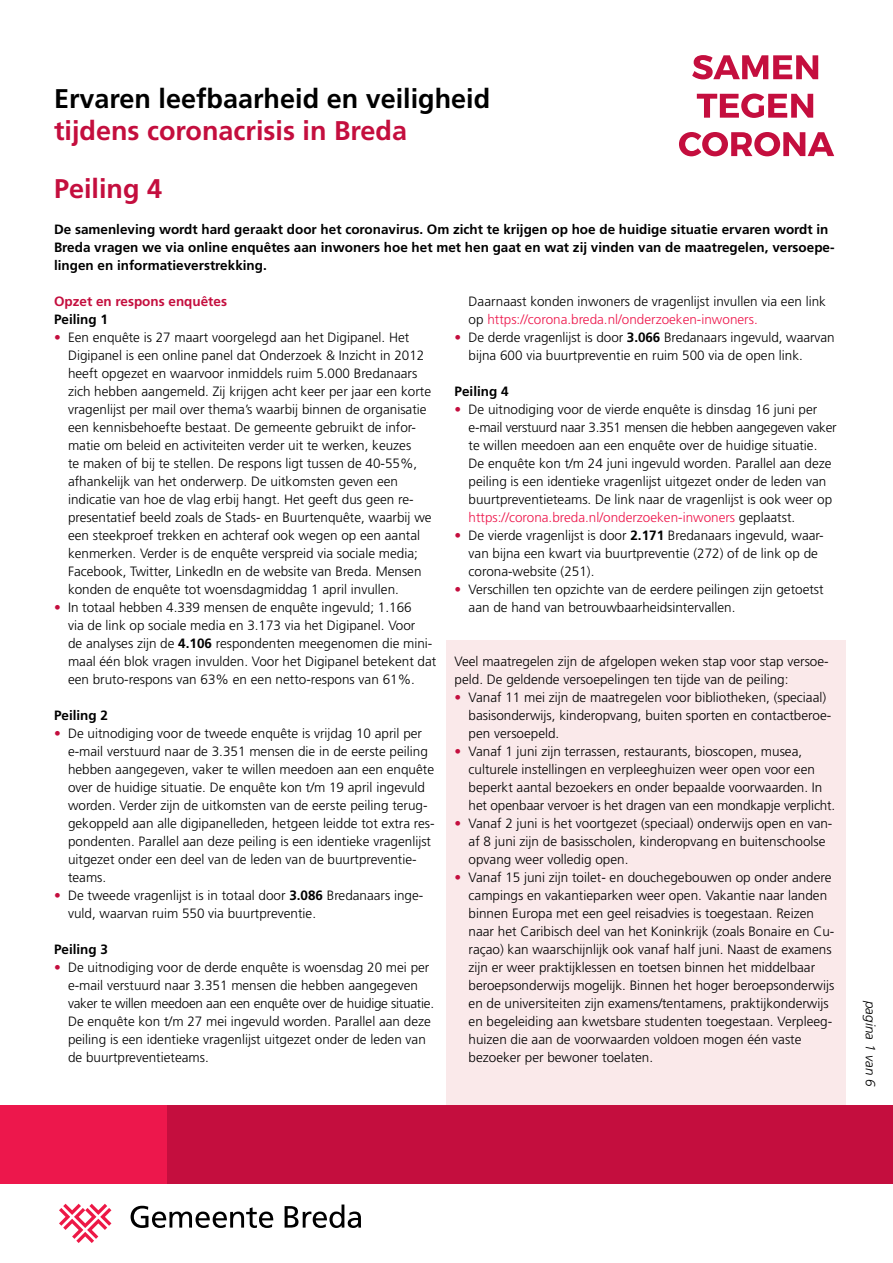
<style>
.page{position:relative;width:893px;height:1263px;background:#fff}
.page>*{position:absolute;margin:0;border:0;box-sizing:border-box;transform-origin:0 0}
._1_Kop_groot{font:700 27px "Frutiger LT Std";color:#000}
._1_Kop_groot-2{font:700 27px "Frutiger LT Std";color:#c40e3e}
._2_kopje{font:700 27px "Frutiger LT Std";color:#c40e3e}
.P_basistekst{font:300 13.5px/18px "Frutiger LT Std";color:#000}
.P_Inleiding{font:700 13.5px/18px "Frutiger LT Std";color:#000}
._2_kopje_zwart{font:700 13.5px "Frutiger LT Std";color:#000}
._2_kopje-2{font:700 13.5px "Frutiger LT Std";color:#c40e3e}
.t1{font:italic 300 13.5px "Frutiger LT Std";color:#000}
.s1{color:#c40e3e}
.s2{font-weight:700}
.s3{color:#ed174c}
</style>
<div class="page">
<div style="left:446px;top:641px;width:400px;height:464px;background:#fae9ea"></div>
<svg style="left:59px;top:1204px;width:52px;height:39px"></svg>
<svg style="left:131px;top:1206px;width:142px;height:22px"></svg>
<svg style="left:285px;top:1204px;width:76px;height:24px"></svg>
<div style="left:0;top:1105px;width:167px;height:79px;background:#ed174c"></div>
<div style="left:167px;top:1105px;width:726px;height:79px;background:#c40e3e"></div>
<svg style="left:679px;top:132px;width:155px;height:24px"></svg>
<svg style="left:697px;top:94px;width:116px;height:24px"></svg>
<svg style="left:692px;top:55px;width:126px;height:24px"></svg>
<p class="_1_Kop_groot" style="left:54px;top:83px;width:438px">Ervaren leefbaarheid en veiligheid</p>
<p class="_1_Kop_groot-2" style="left:54px;top:115px;width:355px">tijdens coronacrisis in Breda</p>
<p class="_2_kopje" style="left:54px;top:173px;width:110px">Peiling 4</p>
<p class="P_Inleiding" style="left:54px;top:220px;width:782px">De samenleving wordt hard geraakt door het coronavirus. Om zicht te krijgen op hoe de huidige situatie ervaren wordt in<br>Breda vragen we via online enquêtes aan inwoners hoe het met hen gaat en wat zij vinden van de maatregelen, versoepe&shy;lingen en informatieverstrekking.</p>
<p class="_2_kopje-2" style="left:54px;top:293px;width:175px">Opzet en respons enquêtes</p>
<p class="_2_kopje_zwart" style="left:54px;top:311px;width:56px">Peiling 1</p>
<p class="P_basistekst" style="left:68px;top:329px;width:365px;text-indent:-14px"><span class="s1">•</span> Een enquête is 27 maart voorgelegd aan het Digipanel. Het Digipanel is een online panel dat Onderzoek &amp; Inzicht in 2012 heeft opgezet en waarvoor inmiddels ruim 5.000 Bredanaars zich hebben aangemeld. Zij krijgen acht keer per jaar een korte vragenlijst per mail over thema’s waarbij binnen de organisatie een kennisbehoefte bestaat. De gemeente gebruikt de infor&shy;matie om beleid en activiteiten verder uit te werken, keuzes<br>te maken of bij te stellen. De respons ligt tussen de 40-55%, afhankelijk van het onderwerp. De uitkomsten geven een indicatie van hoe de vlag erbij hangt. Het geeft dus geen re&shy;presentatief beeld zoals de Stads- en Buurtenquête, waarbij we een steekproef trekken en achteraf ook wegen op een aantal kenmerken. Verder is de enquête verspreid via sociale media; Facebook, Twitter, LinkedIn en de website van Breda. Mensen konden de enquête tot woensdagmiddag 1 april invullen.</p>
<p class="P_basistekst" style="left:68px;top:599px;width:370px;text-indent:-14px"><span class="s1">•</span> In totaal hebben 4.339 mensen de enquête ingevuld; 1.166<br>via de link op sociale media en 3.173 via het Digipanel. Voor<br>de analyses zijn de <span class="s2">4.106</span> respondenten meegenomen die mini&shy;maal één blok vragen invulden. Voor het Digipanel betekent dat een bruto-respons van 63% en een netto-respons van 61%.</p>
<p class="_2_kopje_zwart" style="left:54px;top:707px;width:56px">Peiling 2</p>
<p class="P_basistekst" style="left:68px;top:725px;width:368px;text-indent:-14px"><span class="s1">•</span> De uitnodiging voor de tweede enquête is vrijdag 10 april per e-mail verstuurd naar de 3.351 mensen die in de eerste peiling hebben aangegeven, vaker te willen meedoen aan een enquête over de huidige situatie. De enquête kon t/m 19 april ingevuld worden. Verder zijn de uitkomsten van de eerste peiling terug&shy;gekoppeld aan alle digipanelleden, hetgeen leidde tot extra res&shy;pondenten. Parallel aan deze peiling is een identieke vragenlijst uitgezet onder een deel van de leden van de buurtpreventie&shy;teams.</p>
<p class="P_basistekst" style="left:68px;top:887px;width:357px;text-indent:-14px"><span class="s1">•</span> De tweede vragenlijst is in totaal door <span class="s2">3.086</span> Bredanaars inge&shy;vuld, waarvan ruim 550 via buurtpreventie.</p>
<p class="_2_kopje_zwart" style="left:54px;top:941px;width:56px">Peiling 3</p>
<p class="P_basistekst" style="left:68px;top:959px;width:368px;text-indent:-14px"><span class="s1">•</span> De uitnodiging voor de derde enquête is woensdag 20 mei per e-mail verstuurd naar 3.351 mensen die hebben aangegeven vaker te willen meedoen aan een enquête over de huidige situatie.<br>De enquête kon t/m 27 mei ingevuld worden. Parallel aan deze peiling is een identieke vragenlijst uitgezet onder de leden van de buurtpreventieteams.</p>
<p class="P_basistekst" style="left:469px;top:293px;width:359px">Daarnaast konden inwoners de vragenlijst invullen via een link op <span class="s3">https://corona.breda.nl/onderzoeken-inwoners.</span></p>
<p class="P_basistekst" style="left:469px;top:329px;width:367px;text-indent:-14px"><span class="s1">•</span> De derde vragenlijst is door <span class="s2">3.066</span> Bredanaars ingevuld, waarvan bijna 600 via buurtpreventie en ruim 500 via de open link.</p>
<p class="_2_kopje_zwart" style="left:455px;top:383px;width:56px">Peiling 4</p>
<p class="P_basistekst" style="left:469px;top:401px;width:370px;text-indent:-14px"><span class="s1">•</span> De uitnodiging voor de vierde enquête is dinsdag 16 juni per e-mail verstuurd naar 3.351 mensen die hebben aangegeven vaker te willen meedoen aan een enquête over de huidige situatie.<br>De enquête kon t/m 24 juni ingevuld worden. Parallel aan deze peiling is een identieke vragenlijst uitgezet onder de leden van buurtpreventieteams. De link naar de vragenlijst is ook weer op <span class="s3">https://corona.breda.nl/onderzoeken-inwoners</span> geplaatst.</p>
<p class="P_basistekst" style="left:469px;top:527px;width:357px;text-indent:-14px"><span class="s1">•</span> De vierde vragenlijst is door <span class="s2">2.171</span> Bredanaars ingevuld, waar&shy;van bijna een kwart via buurtpreventie (272) of de link op de corona-website (251).</p>
<p class="P_basistekst" style="left:469px;top:581px;width:357px;text-indent:-14px"><span class="s1">•</span> Verschillen ten opzichte van de eerdere peilingen zijn getoetst aan de hand van betrouwbaarheidsintervallen.</p>
<p class="P_basistekst" style="left:455px;top:653px;width:376px">Veel maatregelen zijn de afgelopen weken stap voor stap versoe&shy;peld. De geldende versoepelingen ten tijde van de peiling:</p>
<p class="P_basistekst" style="left:469px;top:689px;width:364px;text-indent:-14px"><span class="s1">•</span> Vanaf 11 mei zijn de maatregelen voor bibliotheken, (speciaal) basisonderwijs, kinderopvang, buiten sporten en contactberoe&shy;pen versoepeld.</p>
<p class="P_basistekst" style="left:469px;top:743px;width:368px;text-indent:-14px"><span class="s1">•</span> Vanaf 1 juni zijn terrassen, restaurants, bioscopen, musea, culturele instellingen en verpleeghuizen weer open voor een beperkt aantal bezoekers en onder bepaalde voorwaarden. In het openbaar vervoer is het dragen van een mondkapje verplicht.</p>
<p class="P_basistekst" style="left:469px;top:815px;width:365px;text-indent:-14px"><span class="s1">•</span> Vanaf 2 juni is het voortgezet (speciaal) onderwijs open en van&shy;af 8 juni zijn de basisscholen, kinderopvang en buitenschoolse opvang weer volledig open.</p>
<p class="P_basistekst" style="left:469px;top:869px;width:367px;text-indent:-14px"><span class="s1">•</span> Vanaf 15 juni zijn toilet- en douchegebouwen op onder andere campings en vakantieparken weer open. Vakantie naar landen binnen Europa met een geel reisadvies is toegestaan. Reizen naar het Caribisch deel van het Koninkrijk (zoals Bonaire en Cu&shy;raçao) kan waarschijnlijk ook vanaf half juni. Naast de examens zijn er weer praktijklessen en toetsen binnen het middelbaar beroepsonderwijs mogelijk. Binnen het hoger beroepsonderwijs en de universiteiten zijn examens/tentamens, praktijkonderwijs en begeleiding aan kwetsbare studenten toegestaan. Verpleeg&shy;huizen die aan de voorwaarden voldoen mogen één vaste bezoeker per bewoner toelaten.</p>
<p class="t1" style="left:878px;top:1001px;width:87px;rotate:90deg">pagina 1 van 6</p>
</div>
